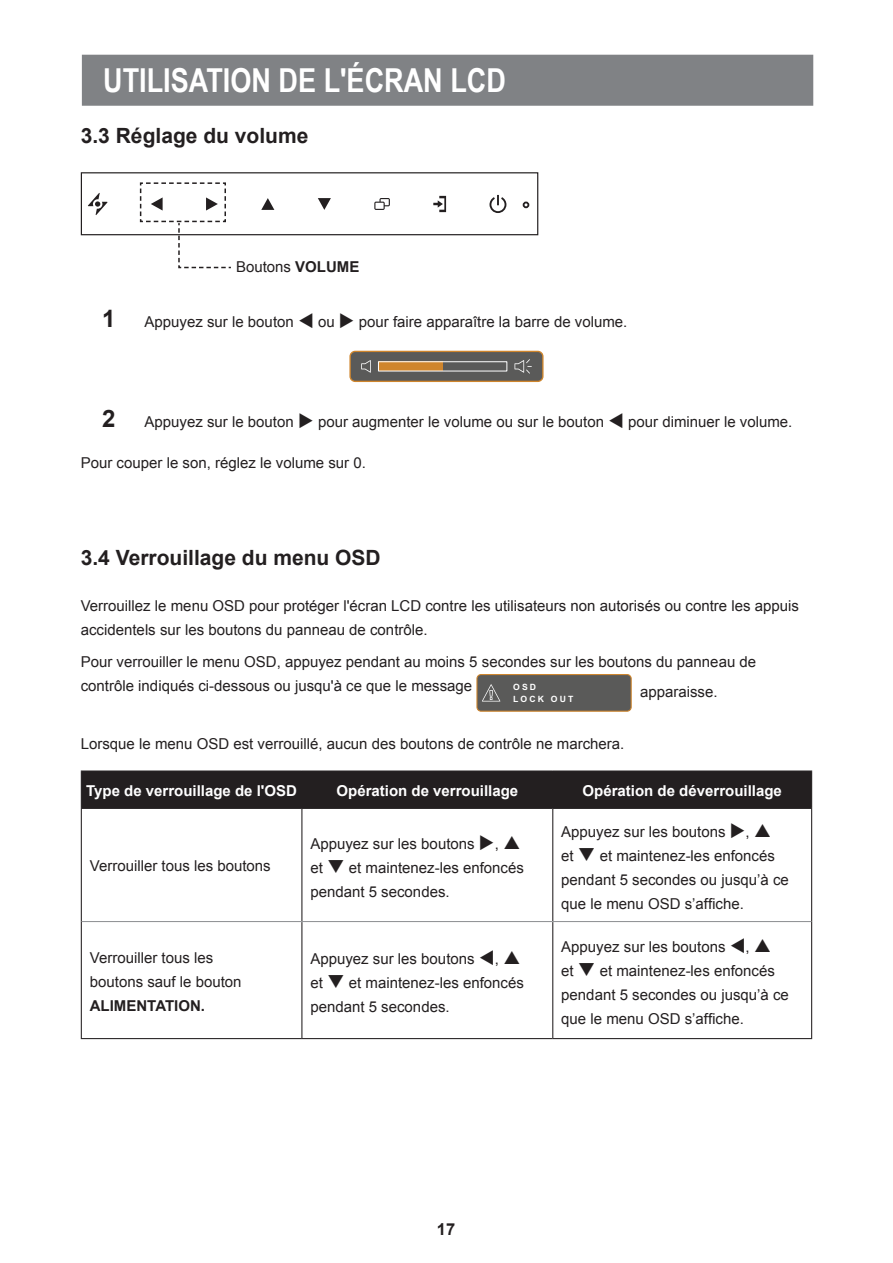
<style>
.page{position:relative;width:893px;height:1263px;background:#fff}
.page>*{position:absolute;margin:0;border:0;box-sizing:border-box;transform-origin:0 0}
.t1{font:700 33px "Arial Narrow";color:#fff}
.t2{font:700 24px "Arial";color:#231f20}
.t3{font:700 21px "Arial";color:#231f20}
.t4{font:700 16.5px "Arial";color:#231f20}
.t5{font:15px/24px "Arial";color:#231f20}
.t6{font:700 15px "Arial";color:#fff}
.t7{font:700 15px "Arial";color:#231f20}
.t8{font:700 8.7px/12.5px "Arial";letter-spacing:.25em;color:#fff}
.s1{font-weight:700}
.s2{font-weight:700;font-size:24px}
</style>
<div class="page">
<div style="left:82px;top:55px;width:731px;height:51px;background:#808285;border:2px solid #808285"></div>
<div style="left:350px;top:351px;width:193px;height:30px;background:#5a5a59;border-radius:5px"></div>
<div style="left:349px;top:351px;width:195px;height:31px;border:1px solid #cf852c;border-radius:5px"></div>
<svg style="left:514px;top:359px;width:18px;height:15px"></svg>
<svg style="left:361px;top:360px;width:10px;height:13px"></svg>
<div style="left:378px;top:362px;width:65px;height:9px;background:#cf852c"></div>
<div style="left:378px;top:361px;width:129px;height:10px;border:1px solid #fff"></div>
<div style="left:477px;top:674px;width:154px;height:37px;background:#5a5a59;border-radius:4px"></div>
<div style="left:476px;top:674px;width:156px;height:38px;border:1px solid #cf852c;border-radius:4px"></div>
<svg style="left:482px;top:684px;width:18px;height:17px"></svg>
<div style="left:82px;top:771px;width:729px;height:37px;background:#231f20"></div>
<hr style="left:81px;top:809px;width:1px;height:112px;background:#231f20">
<hr style="left:301px;top:809px;width:1px;height:112px;background:#231f20">
<hr style="left:552px;top:809px;width:1px;height:112px;background:#231f20">
<hr style="left:811px;top:809px;width:1px;height:112px;background:#231f20">
<hr style="left:81px;top:921px;width:1px;height:117px;background:#231f20">
<hr style="left:301px;top:922px;width:1px;height:116px;background:#231f20">
<hr style="left:552px;top:922px;width:1px;height:116px;background:#231f20">
<hr style="left:811px;top:921px;width:1px;height:117px;background:#231f20">
<hr style="left:81px;top:1038px;width:221px;height:1px;background:#231f20">
<hr style="left:302px;top:1038px;width:251px;height:1px;background:#231f20">
<hr style="left:553px;top:1038px;width:259px;height:1px;background:#231f20">
<hr style="left:82px;top:921px;width:220px;height:1px;background:#939598">
<hr style="left:302px;top:921px;width:251px;height:1px;background:#939598">
<hr style="left:553px;top:921px;width:258px;height:1px;background:#939598">
<hr style="left:81px;top:770px;width:221px;height:1px;background:#231f20">
<hr style="left:81px;top:771px;width:1px;height:37px;background:#231f20">
<hr style="left:302px;top:770px;width:251px;height:1px;background:#231f20">
<hr style="left:301px;top:771px;width:1px;height:37px;background:#231f20">
<hr style="left:553px;top:770px;width:259px;height:1px;background:#231f20">
<hr style="left:552px;top:771px;width:1px;height:37px;background:#231f20">
<hr style="left:811px;top:771px;width:1px;height:37px;background:#231f20">
<hr style="left:81px;top:808px;width:221px;height:1px;background:#231f20">
<hr style="left:302px;top:808px;width:251px;height:1px;background:#231f20">
<hr style="left:553px;top:808px;width:259px;height:1px;background:#231f20">
<svg style="left:88px;top:193px;width:20px;height:22px"></svg>
<svg style="left:261px;top:198px;width:13px;height:12px"></svg>
<svg style="left:318px;top:198px;width:13px;height:12px"></svg>
<svg style="left:374px;top:198px;width:16px;height:12px"></svg>
<svg style="left:489px;top:195px;width:17px;height:18px"></svg>
<svg style="left:433px;top:196px;width:13px;height:16px"></svg>
<svg style="left:523px;top:202px;width:6px;height:6px"></svg>
<div style="left:81px;top:172px;width:457px;height:63px;border:1px solid #231f20"></div>
<svg style="left:139px;top:182px;width:96px;height:87px"></svg>
<h1 class="t1" style="left:103px;top:56px;width:404px">UTILISATION DE L'ÉCRAN LCD</h1>
<h3 class="t3" style="left:81px;top:124px;width:229px">3.3 Réglage du volume</h3>
<p class="t5" style="left:236px;top:255px;width:125px">Boutons <span class="s1">VOLUME</span></p>
<p class="t5" style="left:102px;top:310px;width:527px"><span class="s2">1</span> Appuyez sur le bouton ▼ ou ◆ pour faire apparaître la barre de volume.</p>
<h2 class="t2" style="left:102px;top:406px;width:15px">2</h2>
<p class="t5" style="left:145px;top:410px;width:649px">Appuyez sur le bouton ◆ pour augmenter le volume ou sur le bouton ▼ pour diminuer le volume.</p>
<p class="t5" style="left:81px;top:451px;width:287px">Pour couper le son, réglez le volume sur 0.</p>
<h3 class="t3" style="left:81px;top:546px;width:301px">3.4 Verrouillage du menu OSD</h3>
<p class="t5" style="left:81px;top:594px;width:720px">Verrouillez le menu OSD pour protéger l'écran LCD contre les utilisateurs non autorisés ou contre les appuis accidentels sur les boutons du panneau de contrôle.</p>
<p class="t5" style="left:81px;top:650px;width:677px">Pour verrouiller le menu OSD, appuyez pendant au moins 5 secondes sur les boutons du panneau de contrôle indiqués ci-dessous ou jusqu'à ce que le message</p>
<p class="t8" style="left:513px;top:681px;width:62px">OSD<br>LOCK OUT</p>
<p class="t5" style="left:640px;top:680px;width:79px">apparaisse.</p>
<p class="t5" style="left:81px;top:732px;width:545px">Lorsque le menu OSD est verrouillé, aucun des boutons de contrôle ne marchera.</p>
<p class="t6" style="left:86px;top:782px;width:212px">Type de verrouillage de l'OSD</p>
<p class="t6" style="left:336px;top:782px;width:183px">Opération de verrouillage</p>
<p class="t6" style="left:583px;top:782px;width:201px">Opération de déverrouillage</p>
<p class="t5" style="left:90px;top:854px;width:182px">Verrouiller tous les boutons</p>
<p class="t5" style="left:90px;top:945px;width:153px">Verrouiller tous les boutons sauf le bouton</p>
<p class="t7" style="left:90px;top:997px;width:117px">ALIMENTATION.</p>
<p class="t5" style="left:310px;top:831px;width:215px">Appuyez sur les boutons ◆,<br>et ❑ et maintenez-les enfoncés pendant 5 secondes.</p>
<p class="t5" style="left:310px;top:947px;width:215px">Appuyez sur les boutons ▼,<br>et ❑ et maintenez-les enfoncés pendant 5 secondes.</p>
<p class="t5" style="left:561px;top:819px;width:229px">Appuyez sur les boutons ◆,<br>et ❑ et maintenez-les enfoncés pendant 5 secondes ou jusqu’à ce que le menu OSD s’affiche.</p>
<p class="t5" style="left:561px;top:935px;width:229px">Appuyez sur les boutons ▼,<br>et ❑ et maintenez-les enfoncés pendant 5 secondes ou jusqu’à ce que le menu OSD s’affiche.</p>
<p class="t4" style="left:437px;top:1220px;width:20px">17</p>
</div>
